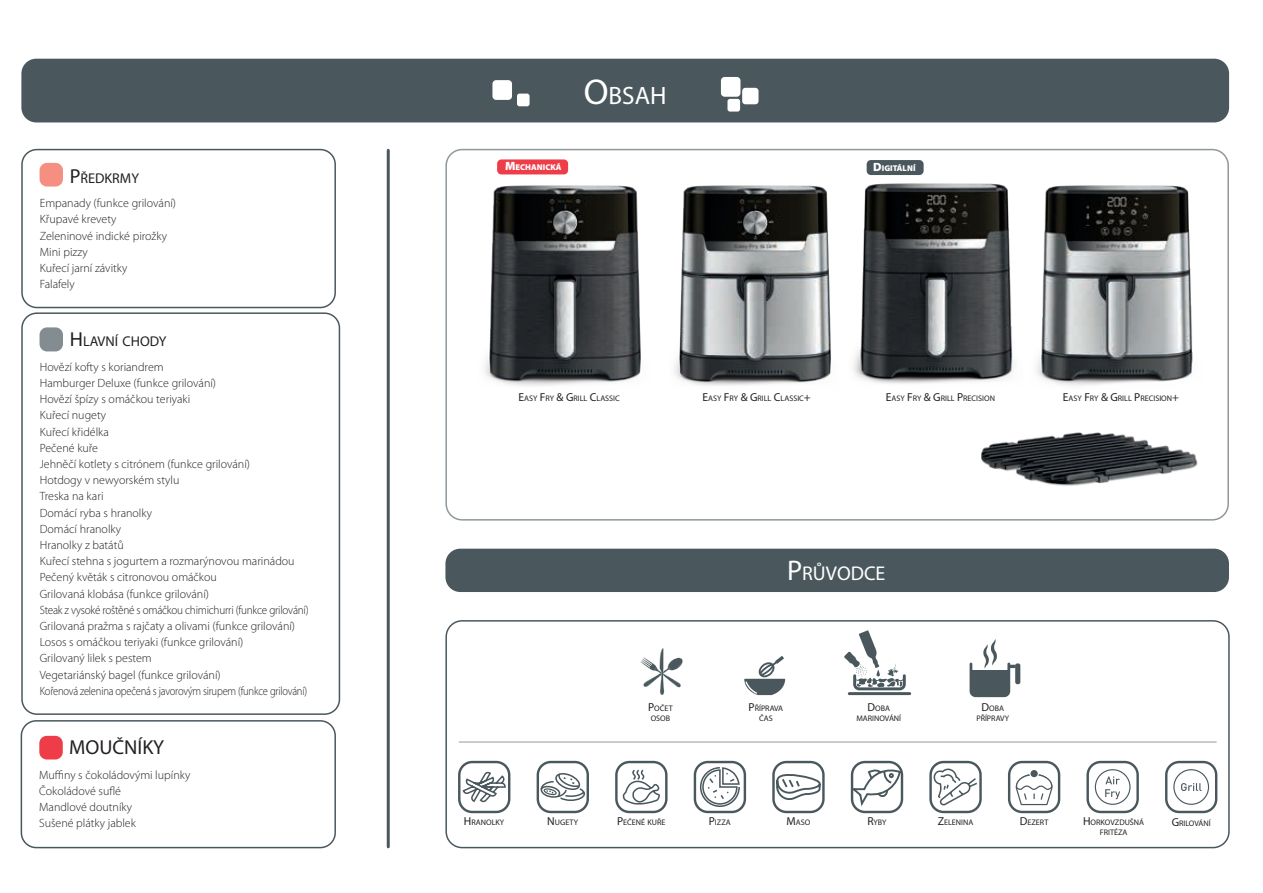
<style>
.page{position:relative;width:1263px;height:893px;background:#fff}
.page>*{position:absolute;margin:0;border:0;box-sizing:border-box;transform-origin:0 0}
.t1{font:25.2px "Myriad Pro";color:#fff}
.t2{font:20.25px "Myriad Pro";color:#231f20}
.t3{font:19.95px "Myriad Pro";color:#fff}
.t4{font:14.1px "Myriad Pro";color:#231f20}
.t5{font:300 12px/16.2px "Myriad Pro";color:#231f20}
.t6{font:900 8.4px "Myriad Pro";color:#fff}
.t7{font:8.1px/9.9px "Myriad Pro";color:#231f20;text-align:center}
.s1{font-size:20.25px}
.s2{font-size:36px}
.s3{font-size:12px}
.s4{font-size:11.55px}
.s5{font-size:28.5px}
</style>
<div class="page">
<img style="left:484px;top:172px;width:157px;height:214px">
<img style="left:1036px;top:185px;width:157px;height:201px">
<img style="left:981px;top:432px;width:217px;height:54px">
<img style="left:674px;top:185px;width:157px;height:201px">
<img style="left:853px;top:169px;width:160px;height:215px">
<div style="left:445px;top:620px;width:785px;height:228px;border:2px solid #4a585e;border-radius:16px"></div>
<div style="left:21px;top:59px;width:1208px;height:63px;background:#4a585e;border-radius:15px"></div>
<div style="left:21px;top:149px;width:315px;height:159px;border:2px solid #4a585e;border-radius:15px"></div>
<div style="left:21px;top:720px;width:315px;height:128px;border:2px solid #4a585e;border-radius:15px"></div>
<div style="left:21px;top:312px;width:319px;height:403px;border:2px solid #4a585e;border-radius:15px"></div>
<div style="left:40px;top:163px;width:23px;height:24px;background:#f48f82;border-radius:7px"></div>
<div style="left:40px;top:327px;width:23px;height:24px;background:#838c91;border-radius:7px"></div>
<div style="left:39px;top:736px;width:24px;height:23px;background:#ee3d49;border-radius:7px"></div>
<div style="left:721px;top:77px;width:19px;height:20px;background:#fff;border-radius:4px"></div>
<div style="left:492px;top:80px;width:20px;height:20px;background:#fff;border-radius:4px"></div>
<div style="left:742px;top:88px;width:16px;height:16px;background:#fff;border-radius:3px"></div>
<div style="left:727px;top:99px;width:13px;height:13px;background:#fff;border-radius:2px"></div>
<div style="left:517px;top:94px;width:12px;height:12px;background:#fff;border-radius:2px"></div>
<svg style="left:640px;top:648px;width:43px;height:47px"></svg>
<svg style="left:744px;top:656px;width:41px;height:39px"></svg>
<hr style="left:848px;top:692px;width:63px;height:3px;background:#4a585e">
<svg style="left:844px;top:630px;width:62px;height:60px"></svg>
<div style="left:1015px;top:663px;width:5px;height:21px;background:#4a585e;border-radius:2px"></div>
<svg style="left:969px;top:639px;width:47px;height:58px"></svg>
<div style="left:445px;top:549px;width:784px;height:43px;background:#4a585e;border-radius:15px"></div>
<div style="left:867px;top:160px;width:57px;height:15px;background:#4a585e;border-radius:4px"></div>
<div style="left:497px;top:159px;width:71px;height:15px;background:#ee3d49;border-radius:4px"></div>
<hr style="left:387px;top:150px;width:3px;height:697px;background:#4a585e">
<hr style="left:459px;top:741px;width:757px;height:2px;background:#b7bbc0">
<svg style="left:458px;top:760px;width:760px;height:54px"></svg>
<div style="left:445px;top:149px;width:784px;height:372px;border:2px solid #737e83;border-radius:16px"></div>
<p class="t4" style="left:70px;top:169px;width:71px"><span class="s1">P</span>ŘEDKRMY</p>
<p class="t5" style="left:40px;top:195px;width:138px">Empanady (funkce grilování)<br>Křupavé krevety<br>Zeleninové indické pirožky<br>Mini pizzy<br>Kuřecí jarní závitky<br>Falafely</p>
<p class="t4" style="left:70px;top:333px;width:98px"><span class="s1">H</span> LAVNÍ CHODY</p>
<p class="t5" style="left:40px;top:359px;width:270px">Hovězí kofty s koriandrem<br>Hamburger Deluxe (funkce grilování)<br>Hovězí špízy s omáčkou teriyaki<br>Kuřecí nugety<br>Kuřecí křidélka<br>Pečené kuře<br>Jehněčí kotlety s citrónem (funkce grilování)<br>Hotdogy v newyorském stylu<br>Treska na kari<br>Domácí ryba s hranolky<br>Domácí hranolky<br>Hranolky z batátů<br>Kuřecí stehna s jogurtem a rozmarýnovou marinádou Pečený květák s citronovou omáčkou<br>Grilovaná klobása (funkce grilování)<br>Steak z vysoké roštěné s omáčkou chimichurri (funkce grilování)<br>Grilovaná pražma s rajčaty a olivami (funkce grilování)<br>Losos s omáčkou teriyaki (funkce grilování)<br>Grilovaný lilek s pestem<br>Vegetariánský bagel (funkce grilování)<br>Kořenová zelenina opečená s javorovým sirupem (funkce grilování)</p>
<h2 class="t2" style="left:69px;top:734px;width:85px">MOUČNÍKY</h2>
<p class="t5" style="left:39px;top:766px;width:153px">Muffiny s čokoládovými lupínky<br>Čokoládové suflé<br>Mandlové doutníky<br>Sušené plátky jablek</p>
<h1 class="t1" style="left:584px;top:80px;width:84px"><span class="s2">O</span>BSAH</h1>
<p class="t6" style="left:505px;top:162px;width:58px"><span class="s3">M</span>ECHANICKÁ</p>
<p class="t6" style="left:873px;top:163px;width:44px"><span class="s3">D</span>IGITÁLNÍ</p>
<p class="t7" style="left:518px;top:393px;width:103px"><span class="s4">E</span>ASY <span class="s4">F</span> RY <span class="s4">&amp; G</span>RILL <span class="s4">C</span>LASSIC</p>
<p class="t7" style="left:702px;top:393px;width:110px"><span class="s4">E</span>ASY <span class="s4">F</span> RY <span class="s4">&amp; G</span>RILL <span class="s4">C</span>LASSIC<span class="s4">+</span></p>
<p class="t7" style="left:886px;top:393px;width:105px"><span class="s4">E</span>ASY <span class="s4">F</span> RY <span class="s4">&amp; G</span>RILL <span class="s4">P</span>RECISION</p>
<p class="t7" style="left:1063px;top:393px;width:118px"><span class="s4">E</span>ASY <span class="s4">F</span> RY <span class="s4">&amp; G</span>RILL <span class="s4">P</span>RECISION<span class="s4">+</span></p>
<h3 class="t3" style="left:787px;top:560px;width:100px"><span class="s5">P</span>RŮVODCE</h3>
<p class="t7" style="left:648px;top:703px;width:26px"><span class="s4">P</span>OČET<br>OSOB</p>
<p class="t7" style="left:748px;top:703px;width:36px"><span class="s4">P</span>ŘÍP RAVA<br>ČAS</p>
<p class="t7" style="left:856px;top:703px;width:42px"><span class="s4">D</span>OBA<br>MARINOVÁNÍ</p>
<p class="t7" style="left:976px;top:703px;width:34px"><span class="s4">D</span>OBA<br>PŘÍP RAVY</p>
<p class="t7" style="left:464px;top:817px;width:42px"><span class="s4">H</span> RANOLKY</p>
<p class="t7" style="left:547px;top:817px;width:32px"><span class="s4">N</span>UGETY</p>
<p class="t7" style="left:617px;top:817px;width:50px"><span class="s4">P</span>EČENÉ KUŘE</p>
<p class="t7" style="left:709px;top:817px;width:23px"><span class="s4">P</span>IZZA</p>
<p class="t7" style="left:786px;top:817px;width:25px"><span class="s4">M</span>ASO</p>
<p class="t7" style="left:867px;top:817px;width:21px"><span class="s4">R</span>YBY</p>
<p class="t7" style="left:938px;top:817px;width:37px"><span class="s4">Z</span>ELENINA</p>
<p class="t7" style="left:1020px;top:817px;width:30px"><span class="s4">D</span>EZERT</p>
<p class="t7" style="left:1083px;top:817px;width:63px"><span class="s4">H</span> ORKOVZDUŠNÁ<br>FRITÉZA</p>
<p class="t7" style="left:1172px;top:818px;width:37px"><span class="s4">G</span>RILOVÁNÍ</p>
</div>
